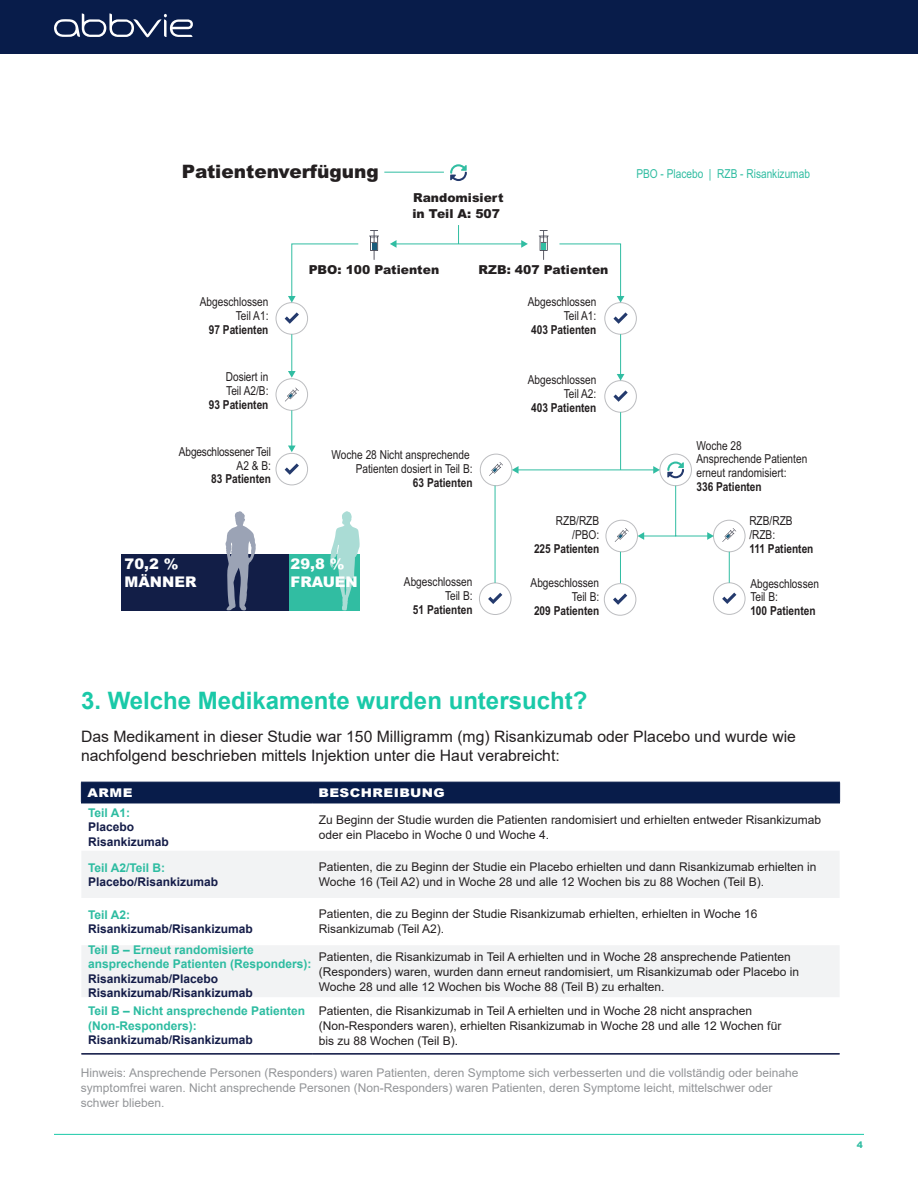
<style>
.page{position:relative;width:918px;height:1188px;background:#fff}
.page>*{position:absolute;margin:0;border:0;box-sizing:border-box;transform-origin:0 0}
.t1{font:700 24px "Arial";color:#1ac9a8}
.t2{font:900 18.45px "Arial";color:#231f20}
.t3{font:15.75px/19.5px "Arial";color:#231f20}
.t4{font:900 14.7px/17.7px "Arial";color:#fff}
.t5{font:12.3px/14px "Arial Narrow";color:#231f20;text-align:right}
.t6{font:700 12.3px "Arial Narrow";color:#231f20}
.t7{font:900 12.3px/15.5px "Arial";color:#231f20}
.t8{font:12.3px "Arial Narrow";color:#31bda2}
.t9{font:12px/15px "Arial";color:#231f20}
.t10{font:12px/15px "Arial";color:#939598}
.t11{font:700 12px/14.4px "Arial";color:#2dbca1}
.t12{font:700 12px/14.4px "Arial";color:#141c48}
.t13{font:900 12px "Arial";letter-spacing:.035em;color:#fff;scale:1.13 1}
.t14{font:900 9px "Arial";color:#33bda3}
</style>
<div class="page">
<div style="left:0;top:0;width:918px;height:54px;background:#081c4a"></div>
<svg style="left:54px;top:13px;width:139px;height:24px"></svg>
<hr style="left:54px;top:1134px;width:810px;height:1px;background:#1ac9a8">
<div style="left:276px;top:378px;width:32px;height:33px;border:1px solid #bcbdc0;border-radius:50%"></div>
<div style="left:276px;top:302px;width:32px;height:33px;border:1px solid #bcbdc0;border-radius:50%"></div>
<div style="left:604px;top:302px;width:33px;height:33px;border:1px solid #bcbdc0;border-radius:50%"></div>
<div style="left:276px;top:453px;width:32px;height:32px;border:1px solid #bcbdc0;border-radius:50%"></div>
<svg style="left:369px;top:230px;width:10px;height:30px"></svg>
<svg style="left:539px;top:230px;width:10px;height:30px"></svg>
<svg style="left:450px;top:164px;width:17px;height:17px"></svg>
<hr style="left:291px;top:334px;width:1px;height:38px;background:#31bda2">
<svg style="left:288px;top:371px;width:8px;height:7px"></svg>
<hr style="left:291px;top:410px;width:1px;height:37px;background:#31bda2">
<svg style="left:288px;top:446px;width:8px;height:6px"></svg>
<svg style="left:285px;top:312px;width:14px;height:12px"></svg>
<svg style="left:613px;top:312px;width:15px;height:12px"></svg>
<div style="left:604px;top:380px;width:33px;height:33px;border:1px solid #bcbdc0;border-radius:50%"></div>
<svg style="left:613px;top:390px;width:15px;height:12px"></svg>
<div style="left:713px;top:582px;width:32px;height:33px;border:1px solid #bcbdc0;border-radius:50%"></div>
<svg style="left:722px;top:593px;width:14px;height:11px"></svg>
<div style="left:480px;top:454px;width:32px;height:32px;border:1px solid #bcbdc0;border-radius:50%"></div>
<div style="left:660px;top:454px;width:32px;height:32px;border:1px solid #bcbdc0;border-radius:50%"></div>
<svg style="left:285px;top:463px;width:14px;height:12px"></svg>
<svg style="left:285px;top:388px;width:14px;height:13px"></svg>
<svg style="left:489px;top:462px;width:14px;height:14px"></svg>
<div style="left:606px;top:520px;width:32px;height:32px;border:1px solid #bcbdc0;border-radius:50%"></div>
<svg style="left:615px;top:528px;width:14px;height:14px"></svg>
<div style="left:713px;top:520px;width:32px;height:32px;border:1px solid #bcbdc0;border-radius:50%"></div>
<svg style="left:722px;top:528px;width:14px;height:14px"></svg>
<svg style="left:667px;top:462px;width:17px;height:16px"></svg>
<svg style="left:288px;top:243px;width:71px;height:60px"></svg>
<svg style="left:458px;top:225px;width:1px;height:19px"></svg>
<hr style="left:395px;top:244px;width:127px;height:1px;background:#31bda2">
<svg style="left:521px;top:240px;width:7px;height:8px"></svg>
<svg style="left:390px;top:240px;width:7px;height:8px"></svg>
<svg style="left:559px;top:243px;width:65px;height:60px"></svg>
<hr style="left:620px;top:334px;width:1px;height:41px;background:#31bda2">
<svg style="left:617px;top:374px;width:7px;height:7px"></svg>
<hr style="left:620px;top:412px;width:1px;height:57px;background:#31bda2">
<hr style="left:517px;top:470px;width:137px;height:1px;background:#31bda2">
<svg style="left:653px;top:466px;width:7px;height:8px"></svg>
<svg style="left:512px;top:466px;width:7px;height:8px"></svg>
<hr style="left:675px;top:486px;width:1px;height:50px;background:#31bda2">
<hr style="left:643px;top:536px;width:65px;height:1px;background:#31bda2">
<svg style="left:707px;top:532px;width:7px;height:8px"></svg>
<svg style="left:638px;top:532px;width:6px;height:8px"></svg>
<hr style="left:729px;top:552px;width:1px;height:31px;background:#31bda2">
<hr style="left:620px;top:552px;width:1px;height:32px;background:#31bda2">
<div style="left:604px;top:583px;width:32px;height:33px;border:1px solid #bcbdc0;border-radius:50%"></div>
<svg style="left:613px;top:593px;width:14px;height:12px"></svg>
<div style="left:479px;top:583px;width:32px;height:32px;border:1px solid #bcbdc0;border-radius:50%"></div>
<svg style="left:488px;top:593px;width:14px;height:11px"></svg>
<hr style="left:495px;top:486px;width:1px;height:97px;background:#31bda2">
<hr style="left:384px;top:172px;width:60px;height:1px;background:#31bda2">
<div style="left:122px;top:554px;width:238px;height:56px;background:#121e47"></div>
<div style="left:289px;top:554px;width:71px;height:56px;background:#31bda2"></div>
<svg style="left:330px;top:511px;width:30px;height:99px"></svg>
<svg style="left:225px;top:511px;width:31px;height:99px"></svg>
<svg style="left:82px;top:851px;width:757px;height:146px;fill:#f2f3f4"></svg>
<div style="left:81px;top:782px;width:759px;height:20px;background:#081c4a"></div>
<hr style="left:81px;top:802px;width:231px;height:1px;background:#081c4a">
<hr style="left:312px;top:802px;width:528px;height:1px;background:#081c4a">
<hr style="left:81px;top:1053px;width:231px;height:1px;background:#141c48">
<hr style="left:81px;top:1054px;width:231px;height:1px;background:#141c48">
<hr style="left:312px;top:1053px;width:528px;height:1px;background:#141c48">
<hr style="left:312px;top:1054px;width:528px;height:1px;background:#141c48">
<h2 class="t2" style="left:182px;top:158px;width:198px">Patientenverfügung</h2>
<p class="t8" style="left:636px;top:165px;width:175px">PBO - Placebo | RZB - Risankizumab</p>
<p class="t7" style="left:412px;top:190px;width:93px">Randomisiert in Teil A: 507</p>
<p class="t7" style="left:309px;top:261px;width:132px">PBO: 100 Patienten</p>
<p class="t7" style="left:479px;top:261px;width:131px">RZB: 407 Patienten</p>
<p class="t5" style="left:200px;top:294px;width:70px">Abgeschlossen<br>Teil A1:</p>
<p class="t6" style="left:209px;top:320px;width:61px">97 Patienten</p>
<p class="t5" style="left:528px;top:294px;width:70px">Abgeschlossen<br>Teil A1:</p>
<p class="t6" style="left:531px;top:320px;width:67px">403 Patienten</p>
<p class="t5" style="left:226px;top:370px;width:44px;text-align:left">Dosiert in<br>Teil A2/B:</p>
<p class="t6" style="left:209px;top:396px;width:61px">93 Patienten</p>
<p class="t5" style="left:528px;top:372px;width:70px">Abgeschlossen<br>Teil A2:</p>
<p class="t6" style="left:531px;top:398px;width:67px">403 Patienten</p>
<p class="t5" style="left:179px;top:444px;width:93px">Abgeschlossener Teil<br>A2 &amp; B:</p>
<p class="t6" style="left:211px;top:470px;width:61px">83 Patienten</p>
<p class="t5" style="left:332px;top:447px;width:143px">Woche 28 Nicht ansprechende<br>Patienten dosiert in Teil B:</p>
<p class="t6" style="left:413px;top:473px;width:61px">63 Patienten</p>
<p class="t5" style="left:556px;top:513px;width:45px">RZB/RZB /PBO:</p>
<p class="t6" style="left:534px;top:539px;width:67px">225 Patienten</p>
<p class="t4" style="left:125px;top:554px;width:73px">70,2 %<br>MÄNNER</p>
<p class="t4" style="left:291px;top:554px;width:69px">29,8 %<br>FRAUEN</p>
<p class="t5" style="left:404px;top:574px;width:70px">Abgeschlossen<br>Teil B:</p>
<p class="t6" style="left:413px;top:600px;width:61px">51 Patienten</p>
<p class="t5" style="left:531px;top:575px;width:70px">Abgeschlossen<br>Teil B:</p>
<p class="t6" style="left:534px;top:601px;width:67px">209 Patienten</p>
<p class="t5" style="left:697px;top:438px;width:112px;text-align:left">Woche 28<br>Ansprechende Patienten erneut randomisiert:</p>
<p class="t6" style="left:697px;top:478px;width:67px">336 Patienten</p>
<p class="t5" style="left:749px;top:513px;width:45px;text-align:left">RZB/RZB /RZB:</p>
<p class="t6" style="left:749px;top:539px;width:66px">111 Patienten</p>
<p class="t5" style="left:750px;top:576px;width:70px;text-align:left">Abgeschlossen<br>Teil B:</p>
<p class="t6" style="left:750px;top:602px;width:67px">100 Patienten</p>
<h1 class="t1" style="left:81px;top:684px;width:508px">3. Welche Medikamente wurden untersucht?</h1>
<h3 class="t3" style="left:81px;top:727px;width:717px">Das Medikament in dieser Studie war 150 Milligramm (mg) Risankizumab oder Placebo und wurde wie nachfolgend beschrieben mittels Injektion unter die Haut verabreicht:</h3>
<p class="t13" style="left:88px;top:784px;width:41px">ARME</p>
<p class="t13" style="left:318px;top:784px;width:113px">BESCHREIBUNG</p>
<p class="t11" style="left:88px;top:806px;width:44px">Teil A1:</p>
<p class="t12" style="left:88px;top:820px;width:82px">Placebo<br>Risankizumab</p>
<p class="t9" style="left:319px;top:812px;width:504px">Zu Beginn der Studie wurden die Patienten randomisiert und erhielten entweder Risankizumab oder ein Placebo in Woche 0 und Woche 4.</p>
<p class="t11" style="left:88px;top:860px;width:79px">Teil A2/Teil B:</p>
<p class="t12" style="left:88px;top:875px;width:132px">Placebo/Risankizumab</p>
<p class="t9" style="left:319px;top:859px;width:499px">Patienten, die zu Beginn der Studie ein Placebo erhielten und dann Risankizumab erhielten in<br>Woche 16 (Teil A2) und in Woche 28 und alle 12 Wochen bis zu 88 Wochen (Teil B).</p>
<p class="t11" style="left:88px;top:908px;width:44px">Teil A2:</p>
<p class="t12" style="left:88px;top:922px;width:166px">Risankizumab/Risankizumab</p>
<p class="t11" style="left:88px;top:943px;width:225px">Teil B – Erneut randomisierte ansprechende Patienten (Responders):</p>
<p class="t12" style="left:88px;top:972px;width:166px">Risankizumab/Placebo<br>Risankizumab/Risankizumab</p>
<p class="t9" style="left:319px;top:907px;width:440px">Patienten, die zu Beginn der Studie Risankizumab erhielten, erhielten in Woche 16<br>Risankizumab (Teil A2).</p>
<p class="t9" style="left:319px;top:949px;width:482px">Patienten, die Risankizumab in Teil A erhielten und in Woche 28 ansprechende Patienten (Responders) waren, wurden dann erneut randomisiert, um Risankizumab oder Placebo in<br>Woche 28 und alle 12 Wochen bis Woche 88 (Teil B) zu erhalten.</p>
<p class="t9" style="left:319px;top:1003px;width:464px">Patienten, die Risankizumab in Teil A erhielten und in Woche 28 nicht ansprachen (Non-Responders waren), erhielten Risankizumab in Woche 28 und alle 12 Wochen für bis zu 88 Wochen (Teil B).</p>
<p class="t10" style="left:81px;top:1065px;width:719px">Hinweis: Ansprechende Personen (Responders) waren Patienten, deren Symptome sich verbesserten und die vollständig oder beinahe symptomfrei waren. Nicht ansprechende Personen (Non-Responders) waren Patienten, deren Symptome leicht, mittelschwer oder schwer blieben.</p>
<p class="t11" style="left:88px;top:1004px;width:219px">Teil B – Nicht ansprechende Patienten (Non-Responders):</p>
<p class="t12" style="left:88px;top:1033px;width:166px">Risankizumab/Risankizumab</p>
<p class="t14" style="left:857px;top:1139px;width:8px">4</p>
</div>
